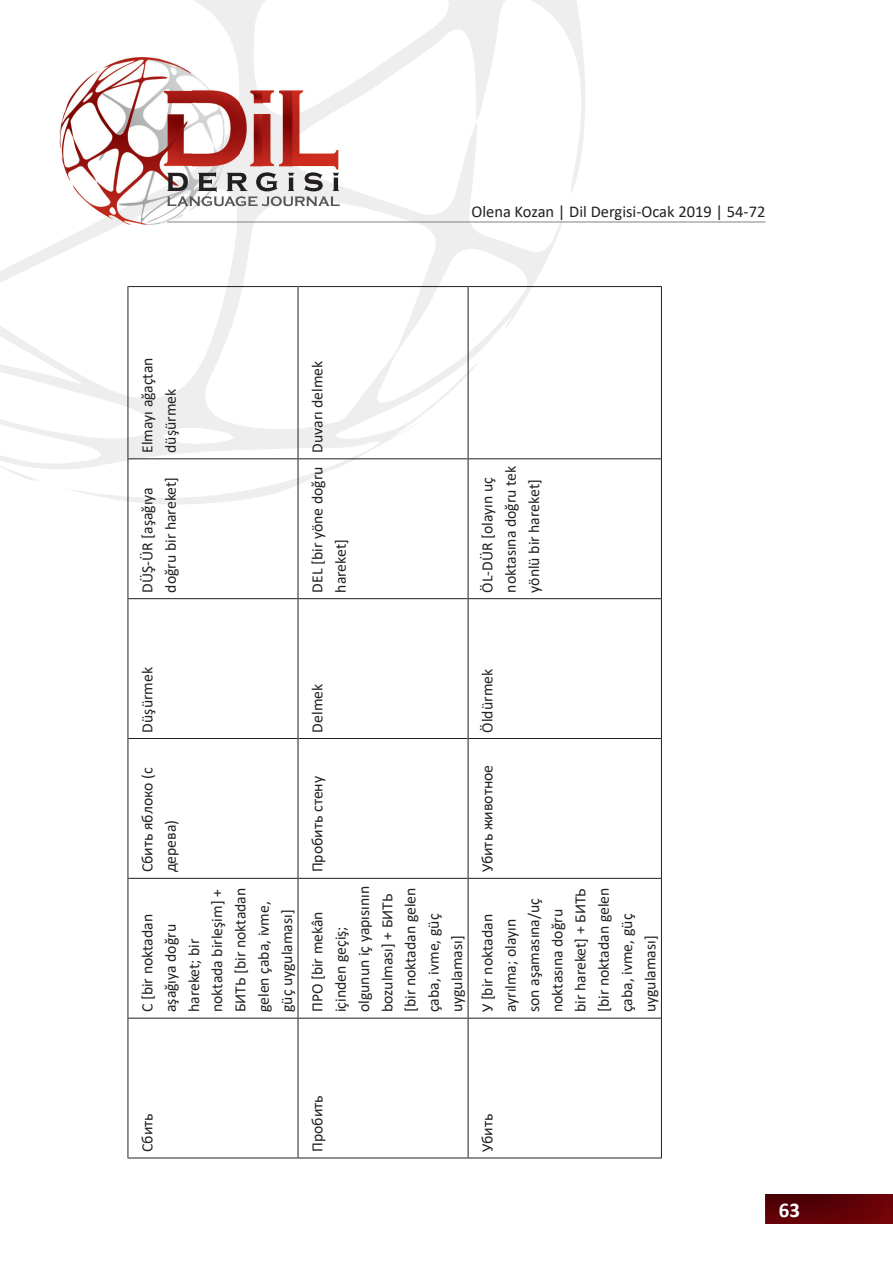
<style>
.page{position:relative;width:893px;height:1263px;background:#fff}
.page>*{position:absolute;margin:0;border:0;box-sizing:border-box;transform-origin:0 0}
.t1{font:700 21px "Calibri";color:#fff}
.t2{font:16.5px "Calibri";color:#231f20}
.t3{font:15.75px/23.2px "Calibri";color:#231f20}
</style>
<div class="page">
<svg style="left:0;top:0;width:585px;height:504px"></svg>
<img style="left:192px;top:58px;width:35px;height:167px">
<img style="left:192px;top:91px;width:146px;height:79px">
<img style="left:279px;top:91px;width:13px;height:75px">
<img style="left:250px;top:114px;width:12px;height:52px">
<svg style="left:250px;top:91px;width:12px;height:13px"></svg>
<img style="left:192px;top:91px;width:47px;height:75px">
<img style="left:60px;top:57px;width:132px;height:168px">
<svg style="left:167px;top:172px;width:173px;height:34px;background:#b3b2b3"></svg>
<hr style="left:167px;top:222px;width:598px;height:1px;background:#808285">
<img style="left:765px;top:1194px;width:128px;height:30px">
<hr style="left:128px;top:1018px;width:1px;height:140px;background:#231f20">
<hr style="left:128px;top:1157px;width:170px;height:1px;background:#231f20">
<hr style="left:128px;top:878px;width:1px;height:140px;background:#231f20">
<hr style="left:128px;top:1018px;width:170px;height:1px;background:#231f20">
<hr style="left:128px;top:738px;width:1px;height:140px;background:#231f20">
<hr style="left:128px;top:878px;width:170px;height:1px;background:#231f20">
<hr style="left:128px;top:599px;width:1px;height:139px;background:#231f20">
<hr style="left:128px;top:738px;width:170px;height:1px;background:#231f20">
<hr style="left:128px;top:459px;width:1px;height:140px;background:#231f20">
<hr style="left:128px;top:598px;width:170px;height:1px;background:#231f20">
<hr style="left:128px;top:286px;width:1px;height:173px;background:#231f20">
<hr style="left:128px;top:458px;width:170px;height:1px;background:#231f20">
<hr style="left:128px;top:286px;width:170px;height:1px;background:#231f20">
<hr style="left:298px;top:1018px;width:1px;height:140px;background:#231f20">
<hr style="left:298px;top:1157px;width:170px;height:1px;background:#231f20">
<hr style="left:298px;top:878px;width:1px;height:140px;background:#231f20">
<hr style="left:298px;top:1018px;width:170px;height:1px;background:#231f20">
<hr style="left:298px;top:738px;width:1px;height:140px;background:#231f20">
<hr style="left:298px;top:878px;width:170px;height:1px;background:#231f20">
<hr style="left:298px;top:599px;width:1px;height:139px;background:#231f20">
<hr style="left:298px;top:738px;width:170px;height:1px;background:#231f20">
<hr style="left:298px;top:459px;width:1px;height:140px;background:#231f20">
<hr style="left:298px;top:598px;width:170px;height:1px;background:#231f20">
<hr style="left:298px;top:286px;width:1px;height:173px;background:#231f20">
<hr style="left:298px;top:458px;width:170px;height:1px;background:#231f20">
<hr style="left:298px;top:286px;width:170px;height:1px;background:#231f20">
<hr style="left:468px;top:1018px;width:1px;height:140px;background:#231f20">
<hr style="left:468px;top:1157px;width:193px;height:1px;background:#231f20">
<hr style="left:468px;top:878px;width:1px;height:140px;background:#231f20">
<hr style="left:468px;top:1018px;width:193px;height:1px;background:#231f20">
<hr style="left:468px;top:738px;width:1px;height:140px;background:#231f20">
<hr style="left:468px;top:878px;width:193px;height:1px;background:#231f20">
<hr style="left:468px;top:599px;width:1px;height:139px;background:#231f20">
<hr style="left:468px;top:738px;width:193px;height:1px;background:#231f20">
<hr style="left:468px;top:459px;width:1px;height:140px;background:#231f20">
<hr style="left:468px;top:598px;width:193px;height:1px;background:#231f20">
<hr style="left:468px;top:286px;width:1px;height:173px;background:#231f20">
<hr style="left:468px;top:458px;width:193px;height:1px;background:#231f20">
<hr style="left:468px;top:286px;width:193px;height:1px;background:#231f20">
<hr style="left:661px;top:1018px;width:1px;height:140px;background:#231f20">
<hr style="left:661px;top:878px;width:1px;height:140px;background:#231f20">
<hr style="left:661px;top:738px;width:1px;height:140px;background:#231f20">
<hr style="left:661px;top:599px;width:1px;height:139px;background:#231f20">
<hr style="left:661px;top:459px;width:1px;height:140px;background:#231f20">
<hr style="left:661px;top:286px;width:1px;height:173px;background:#231f20">
<p class="t2" style="left:471px;top:200px;width:295px">Olena Kozan | Dil Dergisi-Ocak 2019 | 54-72</p>
<p class="t3" style="left:135px;top:453px;width:97px;rotate:-90deg">Elmayı ağaçtan düşürmek</p>
<p class="t3" style="left:135px;top:593px;width:117px;rotate:-90deg">DÜŞ-ÜR [aşağıya doğru bir hareket]</p>
<p class="t3" style="left:305px;top:453px;width:94px;rotate:-90deg">Duvarı delmek</p>
<p class="t3" style="left:305px;top:593px;width:128px;rotate:-90deg">DEL [bir yöne doğru hareket]</p>
<p class="t3" style="left:475px;top:593px;width:128px;rotate:-90deg">ÖL-DÜR [olayın uç noktasına doğru tek yönlü bir hareket]</p>
<p class="t3" style="left:135px;top:732px;width:67px;rotate:-90deg">Düşürmek</p>
<p class="t3" style="left:135px;top:872px;width:106px;rotate:-90deg">Сбить яблоко (с дерева)</p>
<p class="t3" style="left:135px;top:1012px;width:126px;rotate:-90deg">С [bir noktadan aşağıya doğru hareket; bir noktada birleşim] +<br>БИТЬ [bir noktadan gelen çaba, ivme, güç uygulaması]</p>
<p class="t3" style="left:305px;top:732px;width:50px;rotate:-90deg">Delmek</p>
<p class="t3" style="left:305px;top:872px;width:98px;rotate:-90deg">Пробить стену</p>
<p class="t3" style="left:305px;top:1012px;width:128px;rotate:-90deg">ПРО [bir mekân içinden geçiş; olgunun iç yapısının bozulması] + БИТЬ [bir noktadan gelen çaba, ivme, güç uygulaması]</p>
<p class="t3" style="left:475px;top:732px;width:65px;rotate:-90deg">Öldürmek</p>
<p class="t3" style="left:475px;top:872px;width:109px;rotate:-90deg">Убить животное</p>
<p class="t3" style="left:475px;top:1012px;width:126px;rotate:-90deg">У [bir noktadan ayrılma; olayın<br>son aşamasına/uç noktasına doğru<br>bir hareket] + БИТЬ [bir noktadan gelen çaba, ivme, güç uygulaması]</p>
<p class="t3" style="left:135px;top:1152px;width:40px;rotate:-90deg">Сбить</p>
<p class="t3" style="left:305px;top:1152px;width:58px;rotate:-90deg">Пробить</p>
<p class="t3" style="left:475px;top:1152px;width:40px;rotate:-90deg">Убить</p>
<h1 class="t1" style="left:779px;top:1195px;width:23px">63</h1>
</div>
